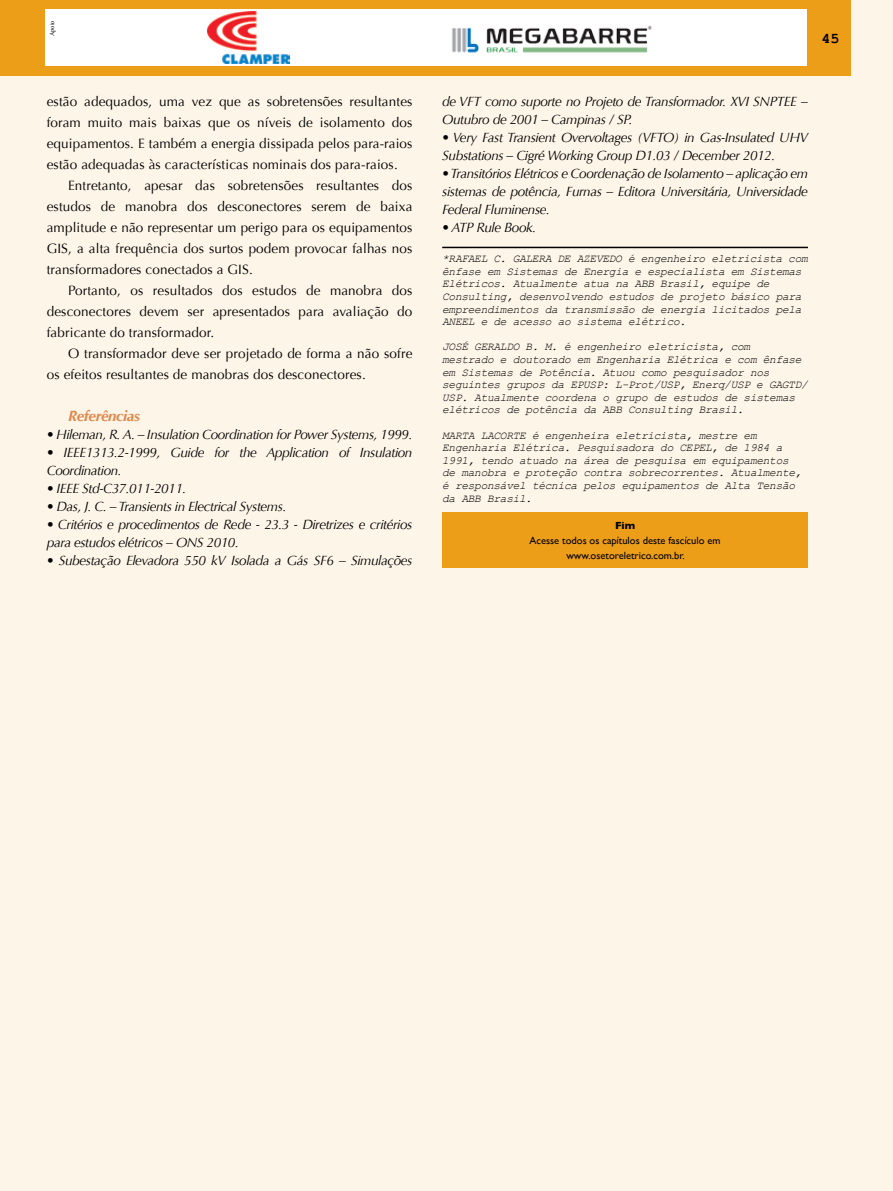
<style>
.page{position:relative;width:893px;height:1191px;background:#fdf5e8}
.page>*{position:absolute;margin:0;border:0;box-sizing:border-box;transform-origin:0 0}
.t1{font:italic 700 15px "Optima";letter-spacing:-.025em;color:#e0874a}
.t2{font:700 15px "Courier New";color:#000}
.t3{font:italic 13.5px/18px "Optima";letter-spacing:-.03em;color:#000}
.t4{font:13.5px/21px "Optima";letter-spacing:.01em;color:#000;text-align:justify}
.t5{font:italic 11.25px/12.6px "Courier New";letter-spacing:-.03em;color:#000}
.t6{font:10.5px/15px "Gill Sans";color:#000;text-align:center}
.t7{font:700 10.5px "Gill Sans";color:#000}
.t8{font:6.3px "Minion Pro";letter-spacing:-.005em;color:#000}
</style>
<div class="page">
<div style="left:0;top:0;width:850px;height:76px;background:#ed9e19"></div>
<div style="left:45px;top:9px;width:761px;height:57px;background:#fff"></div>
<img style="left:452px;top:25px;width:200px;height:28px">
<img style="left:207px;top:11px;width:82px;height:52px">
<hr style="left:442px;top:247px;width:366px;height:1px;background:#000">
<div style="left:442px;top:512px;width:366px;height:56px;background:#ed9e19"></div>
<p class="t8" style="left:48px;top:36px;width:17px;rotate:-90deg">Apoio</p>
<p class="t4" style="left:47px;top:91px;width:367px">estão adequados, uma vez que as sobretensões resultantes foram muito mais baixas que os níveis de isolamento dos equipamentos. E também a energia dissipada pelos para-raios estão adequadas às características nominais dos para-raios.</p>
<p class="t4" style="left:47px;top:175px;width:367px;text-indent:21px">Entretanto, apesar das sobretensões resultantes dos estudos de manobra dos desconectores serem de baixa amplitude e não representar um perigo para os equipamentos GIS, a alta frequência dos surtos podem provocar falhas nos transformadores conectados a GIS.</p>
<p class="t4" style="left:47px;top:280px;width:367px;text-indent:21px">Portanto, os resultados dos estudos de manobra dos desconectores devem ser apresentados para avaliação do fabricante do transformador.</p>
<p class="t4" style="left:47px;top:343px;width:367px;text-indent:21px">O transformador deve ser projetado de forma a não sofre os efeitos resultantes de manobras dos desconectores.</p>
<h1 class="t1" style="left:68px;top:407px;width:73px">Referências</h1>
<p class="t3" style="left:47px;top:425px;width:367px">• Hileman, R. A. – Insulation Coordination for Power Systems, 1999.</p>
<p class="t3" style="left:47px;top:443px;width:367px">• IEEE1313.2-1999, Guide for the Application of Insulation<br>Coordination.</p>
<p class="t3" style="left:47px;top:479px;width:141px">• IEEE Std-C37.011-2011.</p>
<p class="t3" style="left:47px;top:497px;width:241px">• Das, J. C. – Transients in Electrical Systems.</p>
<p class="t3" style="left:47px;top:515px;width:367px">• Critérios e procedimentos de Rede - 23.3 - Diretrizes e critérios para estudos elétricos – ONS 2010.</p>
<p class="t3" style="left:47px;top:551px;width:367px">• Subestação Elevadora 550 kV Isolada a Gás SF6 – Simulações</p>
<h1 class="t2" style="left:821px;top:29px;width:19px">45</h1>
<p class="t3" style="left:442px;top:93px;width:367px">de VFT como suporte no Projeto de Transformador. XVI SNPTEE –<br>Outubro de 2001 – Campinas / SP.</p>
<p class="t3" style="left:442px;top:129px;width:367px">• Very Fast Transient Overvoltages (VFTO) in Gas-Insulated UHV<br>Substations – Cigré Working Group D1.03 / December 2012.</p>
<p class="t3" style="left:442px;top:164px;width:367px;text-align:justify">• Transitórios Elétricos e Coordenação de Isolamento – aplicação em sistemas de potência, Furnas – Editora Universitária, Universidade Federal Fluminense.</p>
<p class="t3" style="left:442px;top:218px;width:95px">• ATP Rule Book.</p>
<p class="t5" style="left:442px;top:252px;width:367px">*Rafael C. Galera de Azevedo é engenheiro eletricista com ênfase em Sistemas de Energia e especialista em Sistemas Elétricos. Atualmente atua na ABB Brasil, equipe de Consulting, desenvolvendo estudos de projeto básico para empreendimentos da transmissão de energia licitados pela ANEEL e de acesso ao sistema elétrico.</p>
<p class="t5" style="left:442px;top:340px;width:367px">José Geraldo B. M. é engenheiro eletricista, com<br>mestrado e doutorado em Engenharia Elétrica e com ênfase em Sistemas de Potência. Atuou como pesquisador nos seguintes grupos da EPUSP: L-Prot/USP, Enerq/USP e GAGTD/ USP. Atualmente coordena o grupo de estudos de sistemas elétricos de potência da ABB Consulting Brasil.</p>
<p class="t5" style="left:442px;top:428px;width:14px">Marta</p>
<p class="t5" style="left:442px;top:428px;width:361px;text-indent:38px">Lacorte é engenheira eletricista, mestre em Engenharia Elétrica. Pesquisadora do CEPEL, de 1984 a 1991, tendo atuado na área de pesquisa em equipamentos de manobra e proteção contra sobrecorrentes. Atualmente, é responsável técnica pelos equipamentos de Alta Tensão da ABB Brasil.</p>
<p class="t7" style="left:615px;top:517px;width:22px">Fim</p>
<p class="t6" style="left:530px;top:532px;width:193px">Acesse todos os capítulos deste fascículo em www.osetoreletrico.com.br.</p>
</div>
